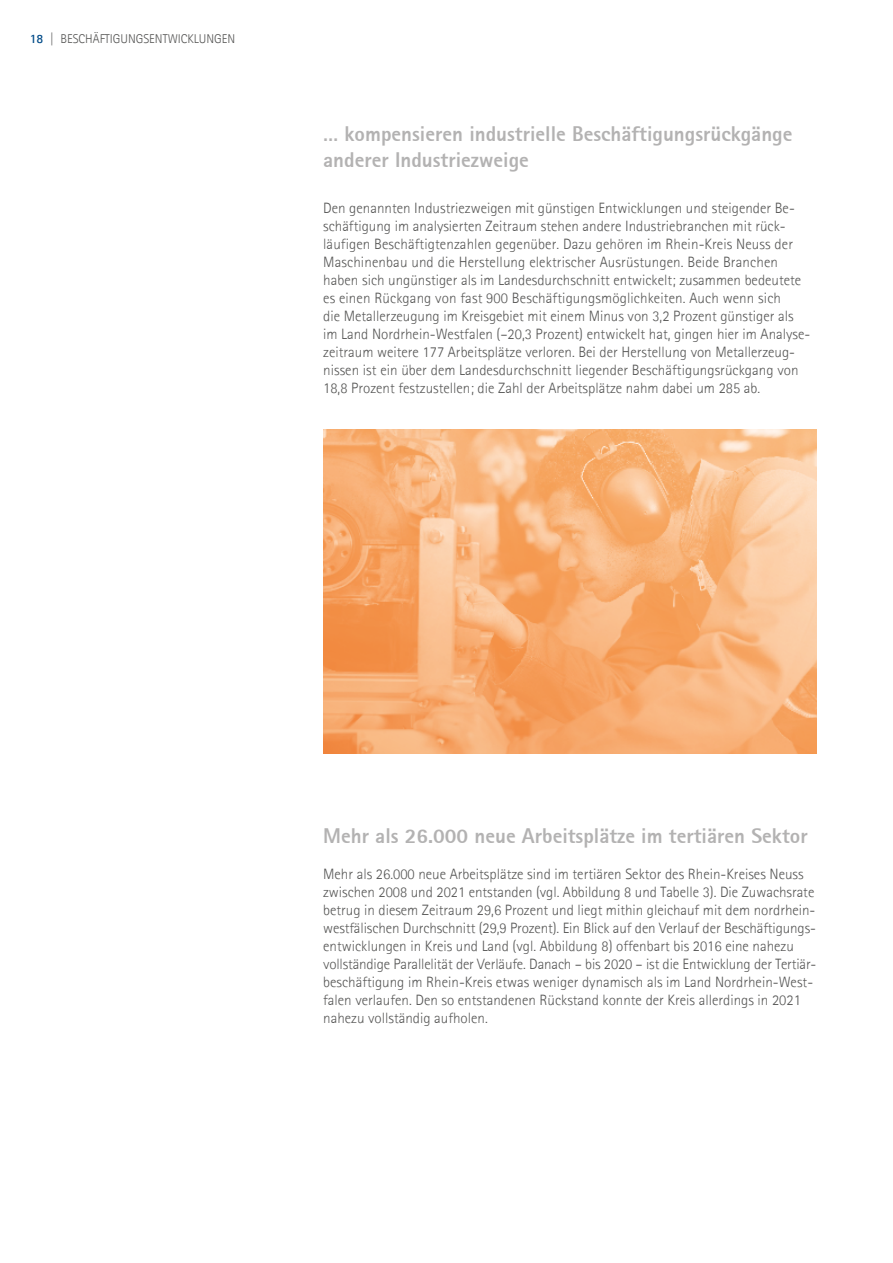
<style>
.page{position:relative;width:893px;height:1263px;background:#fff}
.page>*{position:absolute;margin:0;border:0;box-sizing:border-box;transform-origin:0 0}
.t1{font:800 21px/25.2px "Agfa Rotis Sans Serif";color:#b3b2b2}
.t2{font:300 15px/18px "Agfa Rotis Sans Serif";color:#575756}
.t3{font:300 12.75px "Agfa Rotis Sans Serif";color:#575756}
.s1{font-weight:700;color:#004b88}
</style>
<div class="page">
<svg style="left:323px;top:429px;width:493px;height:324px"></svg>
<p class="t3" style="left:30px;top:31px;width:207px"><span class="s1">18</span> | BESCHÄFTIGUNGSENTWICKLUNGEN</p>
<h1 class="t1" style="left:323px;top:121px;width:471px">… kompensieren industrielle Beschäftigungsrückgänge anderer Industriezweige</h1>
<p class="t2" style="left:323px;top:199px;width:489px">Den genannten Industriezweigen mit günstigen Entwicklungen und steigender Be&shy;schäftigung im analysierten Zeitraum stehen andere Industriebranchen mit rück&shy;läufigen Beschäftigtenzahlen gegenüber. Dazu gehören im Rhein-Kreis Neuss der Maschinenbau und die Herstellung elektrischer Ausrüstungen. Beide Branchen haben sich ungünstiger als im Landesdurchschnitt entwickelt; zusammen bedeutete es einen Rückgang von fast 900 Beschäftigungsmöglichkeiten. Auch wenn sich<br>die Metallerzeugung im Kreisgebiet mit einem Minus von 3,2 Prozent günstiger als im Land Nordrhein-Westfalen (–20,3 Prozent) entwickelt hat, gingen hier im Analyse&shy;zeitraum weitere 177 Arbeitsplätze verloren. Bei der Herstellung von Metallerzeug&shy;nissen ist ein über dem Landesdurchschnitt liegender Beschäftigungsrückgang von 18,8 Prozent festzustellen; die Zahl der Arbeitsplätze nahm dabei um 285 ab.</p>
<h1 class="t1" style="left:323px;top:823px;width:486px">Mehr als 26.000 neue Arbeitsplätze im tertiären Sektor</h1>
<p class="t2" style="left:323px;top:865px;width:495px">Mehr als 26.000 neue Arbeitsplätze sind im tertiären Sektor des Rhein-Kreises Neuss zwischen 2008 und 2021 entstanden (vgl. Abbildung 8 und Tabelle 3). Die Zuwachsrate betrug in diesem Zeitraum 29,6 Prozent und liegt mithin gleichauf mit dem nordrhein&shy;westfälischen Durchschnitt (29,9 Prozent). Ein Blick auf den Verlauf der Beschäftigungs&shy;entwicklungen in Kreis und Land (vgl. Abbildung 8) offenbart bis 2016 eine nahezu vollständige Parallelität der Verläufe. Danach – bis 2020 – ist die Entwicklung der Tertiär&shy;beschäftigung im Rhein-Kreis etwas weniger dynamisch als im Land Nordrhein-West&shy;falen verlaufen. Den so entstandenen Rückstand konnte der Kreis allerdings in 2021 nahezu vollständig aufholen.</p>
</div>
